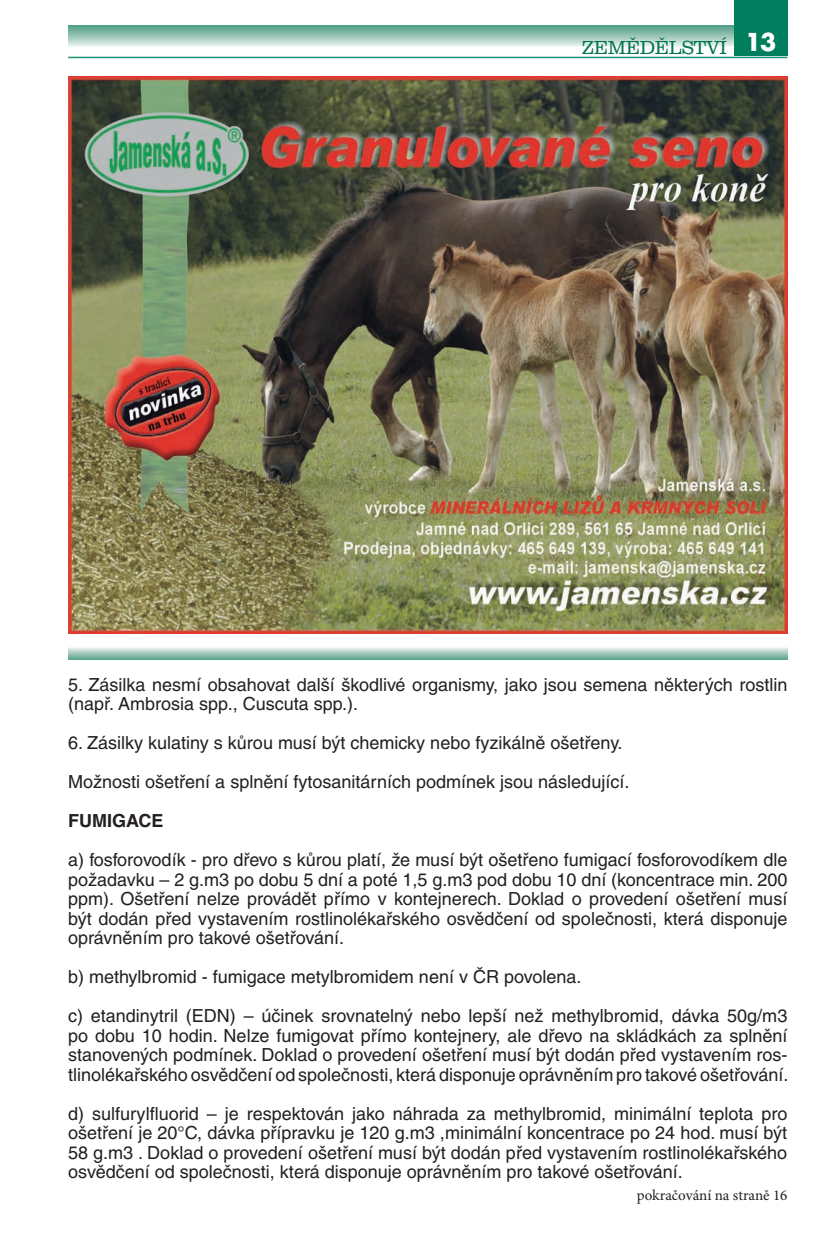
<style>
.page{position:relative;width:830px;height:1234px;background:#fff}
.page>*{position:absolute;margin:0;border:0;box-sizing:border-box;transform-origin:0 0}
.t1{font:300 19.5px "URW Clarendon TCE";letter-spacing:-.02em;color:#00754f}
.t2{font:18px/19.5px "Helvetica CE";color:#231f20}
.t3{font:700 18px "Helvetica CE";color:#231f20}
.t4{font:15px "Minion Pro";color:#231f20}
.s1{font-family:"Futura";font-weight:700;font-size:24px;color:#fff}
</style>
<div class="page">
<svg style="left:68px;top:26px;width:665px;height:21px;background:#9fc8bb"></svg>
<hr style="left:68px;top:57px;width:719px;height:1px;background:#209377">
<div style="left:733px;top:0;width:54px;height:55px;background:#007e5d"></div>
<img style="left:68px;top:77px;width:719px;height:556px">
<svg style="left:68px;top:647px;width:719px;height:12px;background:#a9cdc1"></svg>
<p class="t1" style="left:581px;top:36px;width:196px">ZEMĚDĚLSTVÍ <span class="s1">13</span></p>
<p class="t2" style="left:68px;top:674px;width:720px">5. Zásilka nesmí obsahovat další škodlivé organismy, jako jsou semena některých rostlin (např. Ambrosia spp., Cuscuta spp.).</p>
<p class="t2" style="left:68px;top:723px;width:562px;line-height:39px">6. Zásilky kulatiny s kůrou musí být chemicky nebo fyzikálně ošetřeny.<br>Možnosti ošetření a splnění fytosanitárních podmínek jsou následující.</p>
<p class="t3" style="left:68px;top:810px;width:97px">FUMIGACE</p>
<p class="t2" style="left:68px;top:849px;width:720px;text-align:justify">a) fosforovodík - pro dřevo s kůrou platí, že musí být ošetřeno fumigací fosforovodíkem dle požadavku – 2 g.m3 po dobu 5 dní a poté 1,5 g.m3 pod dobu 10 dní (koncentrace min. 200 ppm). Ošetření nelze provádět přímo v kontejnerech. Doklad o provedení ošetření musí být dodán před vystavením rostlinolékařského osvědčení od společnosti, která disponuje oprávněním pro takové ošetřování.</p>
<p class="t2" style="left:68px;top:957px;width:720px;line-height:39px">b) methylbromid - fumigace metylbromidem není v ČR povolena.<br>c) etandinytril (EDN) – účinek srovnatelný nebo lepší než methylbromid, dávka 50g/m3</p>
<p class="t2" style="left:68px;top:1025px;width:721px;text-align:justify">po dobu 10 hodin. Nelze fumigovat přímo kontejnery, ale dřevo na skládkách za splnění stanovených podmínek. Doklad o provedení ošetření musí být dodán před vystavením ros&shy;tlinolékařského osvědčení od společnosti, která disponuje oprávněním pro takové ošetřování.</p>
<p class="t2" style="left:68px;top:1103px;width:720px;text-align:justify">d) sulfurylfluorid – je respektován jako náhrada za methylbromid, minimální teplota pro ošetření je 20°C, dávka přípravku je 120 g.m3 ,minimální koncentrace po 24 hod. musí být 58 g.m3 . Doklad o provedení ošetření musí být dodán před vystavením rostlinolékařského osvědčení od společnosti, která disponuje oprávněním pro takové ošetřování.</p>
<p class="t4" style="left:636px;top:1185px;width:152px">pokračování na straně 16</p>
</div>
